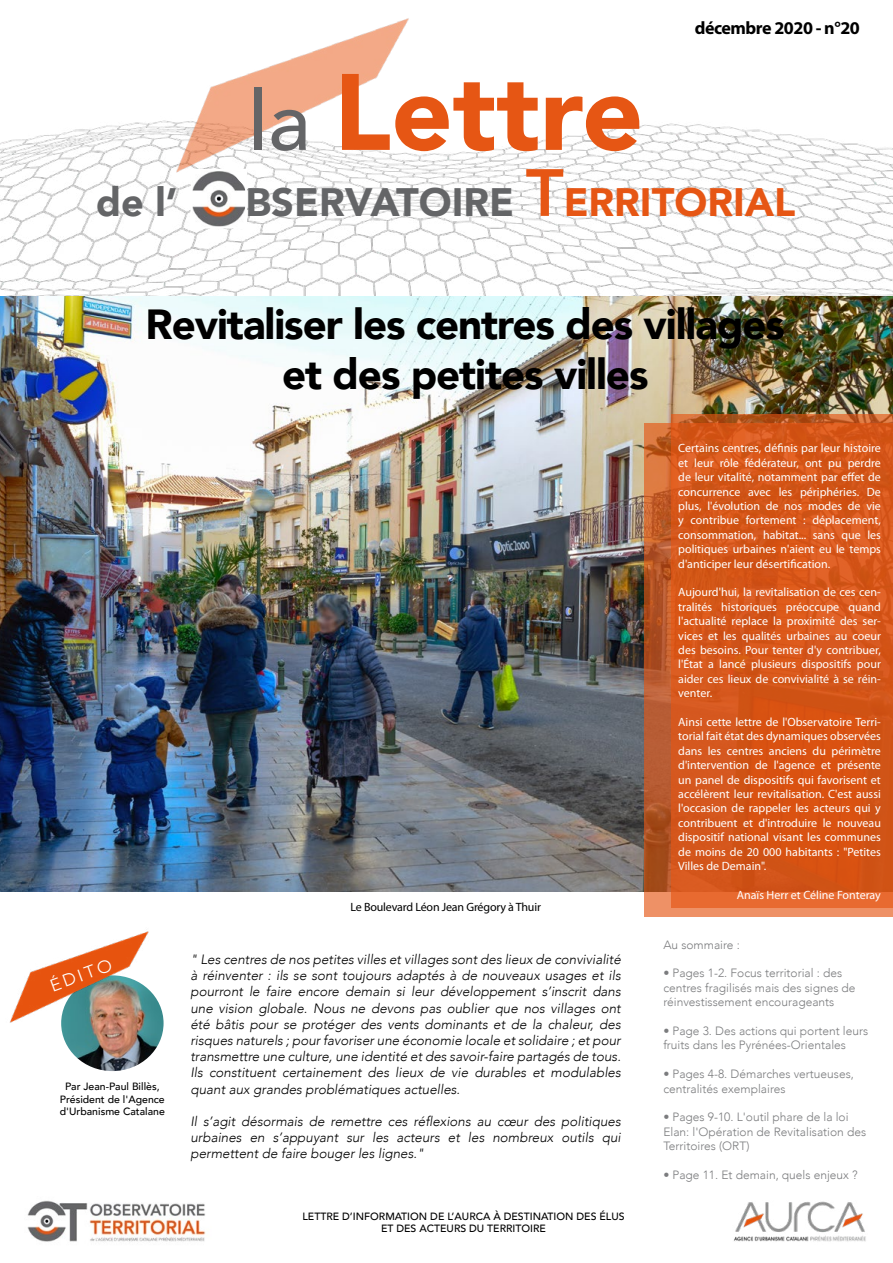
<style>
.page{position:relative;width:893px;height:1263px;background:#fff}
.page>*{position:absolute;margin:0;border:0;box-sizing:border-box;transform-origin:0 0}
.t1{font:900 107.25px "Avenir";color:#e65614}
.t2{font:900 42px/50.4px "Avenir";letter-spacing:-.025em;color:#000;text-align:center}
.t3{font:900 39.6px "Avenir";color:#646567}
.t4{font:700 18px "Myriad Pro";letter-spacing:-.025em;color:#000}
.t5{font:300 17.25px "Avenir";color:#fff;scale:1.04 1}
.t6{font:italic 300 13.5px/16.2px "Avenir";color:#000;text-align:justify}
.t7{font:12px/14.4px "Myriad Pro";color:#fff;text-align:justify}
.t8{font:300 12px/14.4px "Avenir";color:#7b7c7e}
.t9{font:12px "Myriad Pro";letter-spacing:-.015em;color:#000}
.t10{font:500 10.5px/12.6px "Avenir";color:#000;text-align:center}
.s1{font-weight:500;font-size:82.5px;color:#646567}
.s2{font-weight:800;font-size:66px;color:#e65614}
.s3{color:#e65614}
</style>
<div class="page">
<img style="left:0;top:121px;width:893px;height:176px">
<img style="left:159px;top:18px;width:255px;height:156px">
<img style="left:194px;top:172px;width:50px;height:53px">
<div style="left:191px;top:169px;width:56px;height:59px;border:2px solid #fff"></div>
<svg style="left:232px;top:169px;width:16px;height:22px"></svg>
<img style="left:734px;top:1201px;width:132px;height:41px">
<img style="left:27px;top:1200px;width:179px;height:42px">
<img style="left:0;top:297px;width:893px;height:594px">
<svg style="left:644px;top:423px;width:249px;height:493px;background:#d3571c"></svg>
<img style="left:61px;top:992px;width:103px;height:79px">
<img style="left:9px;top:931px;width:142px;height:92px">
<h3 class="t4" style="left:695px;top:17px;width:167px">décembre 2020 - n°20</h3>
<h1 class="t1" style="left:248px;top:21px;width:397px"><span class="s1">la</span> Lettre</h1>
<h3 class="t3" style="left:96px;top:168px;width:701px">de l’ OBSERVATOIRE <span class="s2">T</span><span class="s3">ERRITORIAL</span></h3>
<h2 class="t2" style="left:146px;top:298px;width:641px">Revitaliser les centres des villages et des petites villes</h2>
<p class="t9" style="left:351px;top:900px;width:192px">Le Boulevard Léon Jean Grégory à Thuir</p>
<h3 class="t5" style="left:47px;top:976px;width:64px;rotate:-20deg">ÉDITO</h3>
<p class="t6" style="left:190px;top:951px;width:432px">" Les centres de nos petites villes et villages sont des lieux de convivialité à réinventer : ils se sont toujours adaptés à de nouveaux usages et ils pourront le faire encore demain si leur développement s’inscrit dans une vision globale. Nous ne devons pas oublier que nos villages ont été bâtis pour se protéger des vents dominants et de la chaleur, des risques naturels ; pour favoriser une économie locale et solidaire ; et pour transmettre une culture, une identité et des savoir-faire partagés de tous.<br>Ils constituent certainement des lieux de vie durables et modulables quant aux grandes problématiques actuelles.</p>
<p class="t6" style="left:190px;top:1113px;width:432px">Il s’agit désormais de remettre ces réflexions au cœur des politiques urbaines en s’appuyant sur les acteurs et les nombreux outils qui permettent de faire bouger les lignes."</p>
<p class="t10" style="left:60px;top:1079px;width:107px">Par Jean-Paul Billès,<br>Président de l'Agence d'Urbanisme Catalane</p>
<p class="t10" style="left:302px;top:1209px;width:324px">LETTRE D’INFORMATION DE L’AURCA À DESTINATION DES ÉLUS<br>ET DES ACTEURS DU TERRITOIRE</p>
<p class="t7" style="left:678px;top:441px;width:204px">Certains centres, définis par leur histoire et leur rôle fédérateur, ont pu perdre de leur vitalité, notamment par effet de concurrence avec les périphéries. De plus, l'évolution de nos modes de vie y contribue fortement : déplacement, consommation, habitat... sans que les politiques urbaines n'aient eu le temps d'anticiper leur désertification.</p>
<p class="t7" style="left:678px;top:585px;width:204px">Aujourd'hui, la revitalisation de ces cen&shy;tralités historiques préoccupe quand l'actualité replace la proximité des ser&shy;vices et les qualités urbaines au coeur des besoins. Pour tenter d'y contribuer, l'État a lancé plusieurs dispositifs pour aider ces lieux de convivialité à se réin&shy;venter.</p>
<p class="t7" style="left:678px;top:714px;width:204px">Ainsi cette lettre de l'Observatoire Terri&shy;torial fait état des dynamiques observées dans les centres anciens du périmètre d'intervention de l'agence et présente un panel de dispositifs qui favorisent et accélèrent leur revitalisation. C'est aussi l'occasion de rappeler les acteurs qui y contribuent et d'introduire le nouveau dispositif national visant les communes de moins de 20 000 habitants : "Petites Villes de Demain".</p>
<p class="t7" style="left:737px;top:887px;width:146px">Anaïs Herr et Céline Fonteray</p>
<p class="t8" style="left:663px;top:937px;width:78px">Au sommaire :</p>
<p class="t8" style="left:663px;top:966px;width:194px">• Pages 1-2. Focus territorial : des centres fragilisés mais des signes de réinvestissement encourageants</p>
<p class="t8" style="left:663px;top:1024px;width:206px">• Page 3. Des actions qui portent leurs fruits dans les Pyrénées-Orientales</p>
<p class="t8" style="left:663px;top:1067px;width:192px">• Pages 4-8. Démarches vertueuses, centralités exemplaires</p>
<p class="t8" style="left:663px;top:1110px;width:204px">• Pages 9-10. L'outil phare de la loi<br>Elan: l'Opération de Revitalisation des<br>Territoires (ORT)</p>
<p class="t8" style="left:663px;top:1168px;width:196px">• Page 11. Et demain, quels enjeux ?</p>
</div>
